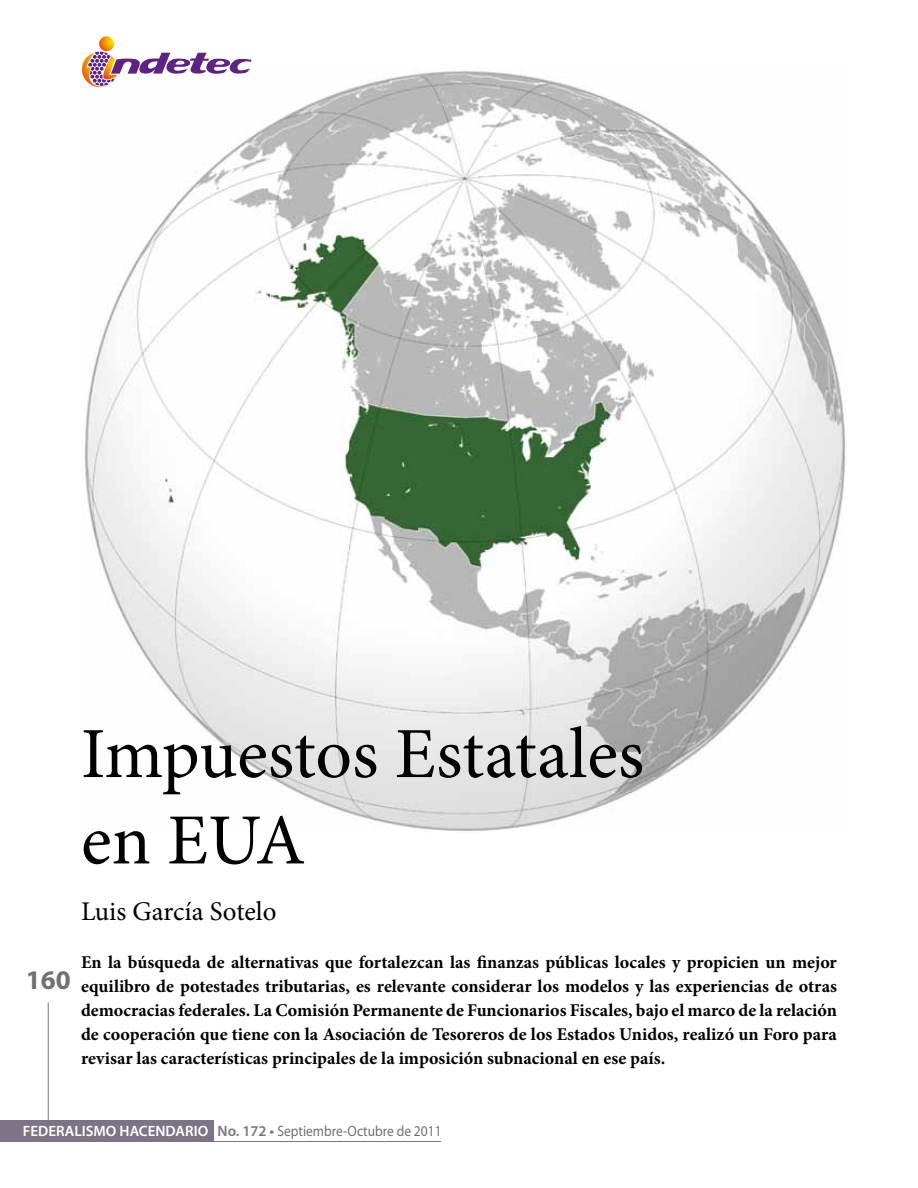
<style>
.page{position:relative;width:918px;height:1188px;background:#fff}
.page>*{position:absolute;margin:0;border:0;box-sizing:border-box;transform-origin:0 0}
.t1{font:72px/86.4px "Minion Pro";color:#000}
.t2{font:27px "Minion Pro";letter-spacing:-.005em;color:#000}
.t3{font:700 27px "Myriad Pro";color:#707172}
.t4{font:700 18px/24px "Minion Pro";color:#000;text-align:justify}
.t5{font:15px "Myriad Pro";color:#707172;scale:.9 1}
.s1{font-weight:600;color:#fff}
.s2{font-weight:600;color:#7c7485}
</style>
<div class="page">
<img style="left:81px;top:69px;width:764px;height:762px">
<div style="left:0;top:1121px;width:213px;height:21px;background:#7c7485"></div>
<hr style="left:0;top:1141px;width:441px;height:1px;background:#7c7485">
<hr style="left:48px;top:1002px;width:1px;height:119px;background:#7c7485">
<svg style="left:82px;top:36px;width:169px;height:52px"></svg>
<h2 class="t3" style="left:26px;top:963px;width:46px">160</h2>
<h1 class="t1" style="left:81px;top:711px;width:565px">Impuestos Estatales en EUA</h1>
<h2 class="t2" style="left:81px;top:893px;width:197px">Luis García Sotelo</h2>
<p class="t4" style="left:81px;top:950px;width:757px">En la búsqueda de alternativas que fortalezcan las finanzas públicas locales y propicien un mejor equilibro de potestades tributarias, es relevante considerar los modelos y las experiencias de otras democracias federales. La Comisión Permanente de Funcionarios Fiscales, bajo el marco de la relación de cooperación que tiene con la Asociación de Tesoreros de los Estados Unidos, realizó un Foro para revisar las características principales de la imposición subnacional en ese país.</p>
<p class="t5" style="left:23px;top:1122px;width:467px"><span class="s1">FEDERALISMO HACENDARIO</span> <span class="s2">No. 172 •</span> Septiembre-Octubre de 2011</p>
</div>
